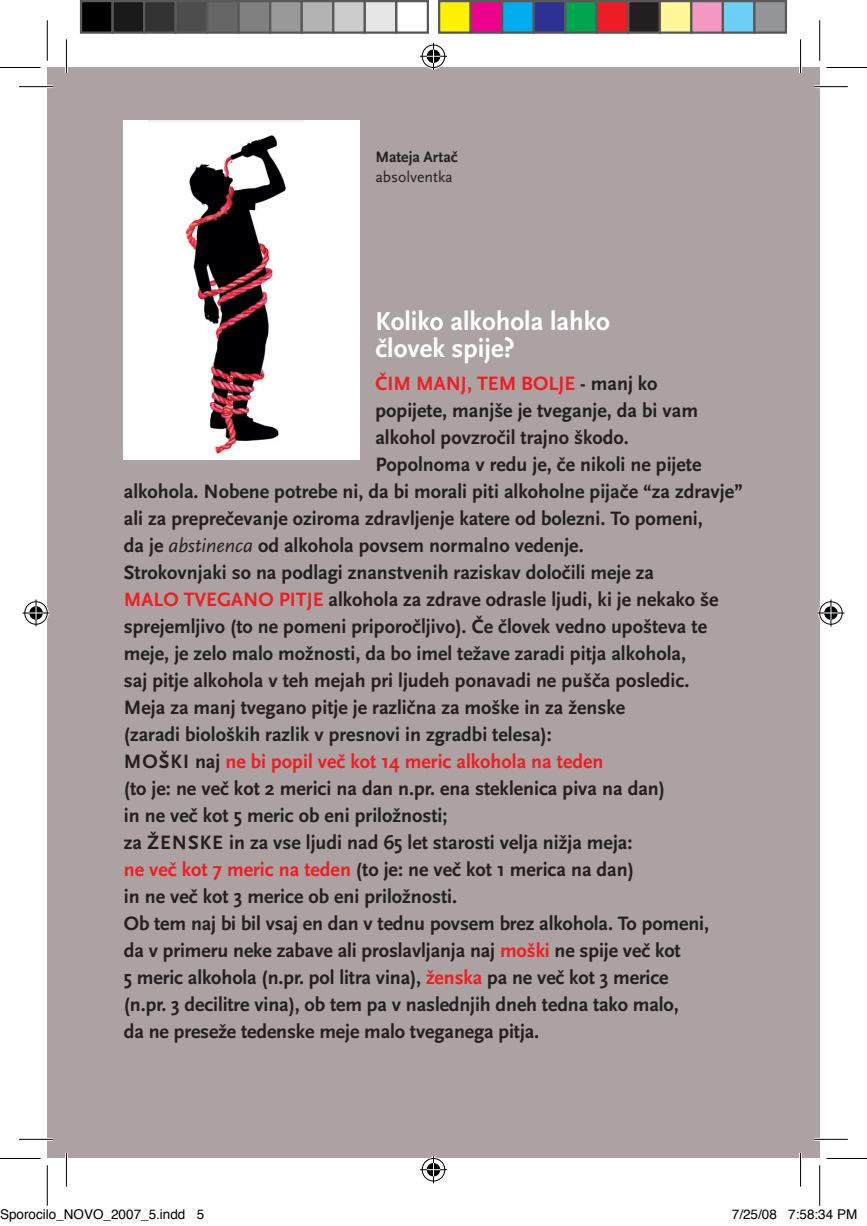
<style>
.page{position:relative;width:867px;height:1226px;background:#fff}
.page>*{position:absolute;margin:0;border:0;box-sizing:border-box;transform-origin:0 0}
.t1{font:700 27px/27px "FF Scala Sans";color:#fff}
.t2{font:700 20.25px "FF Scala Sans";color:#231f20}
.t3{font:700 20.25px "FF Scala Sans";color:#ee1d23}
.t4{font:700 15.75px "FF Scala Sans";color:#231f20}
.t5{font:15.75px "FF Scala Sans";color:#231f20}
.t6{font:13.5px "Helvetica";color:#000}
.s1{color:#231f20}
.s2{font-weight:400;font-style:italic}
.s3{color:#ee1d23}
</style>
<div class="page">
<div style="left:47px;top:67px;width:772px;height:1091px;background:#ada2a2"></div>
<img style="left:124px;top:121px;width:235px;height:338px">
<hr style="left:19px;top:85px;width:34px;height:3px;background:#fff">
<hr style="left:813px;top:85px;width:34px;height:3px;background:#fff">
<hr style="left:19px;top:1138px;width:34px;height:2px;background:#fff">
<hr style="left:813px;top:1138px;width:34px;height:2px;background:#fff">
<hr style="left:65px;top:39px;width:3px;height:34px;background:#fff">
<hr style="left:65px;top:1152px;width:3px;height:34px;background:#fff">
<hr style="left:798px;top:39px;width:3px;height:34px;background:#fff">
<hr style="left:798px;top:1152px;width:3px;height:34px;background:#fff">
<hr style="left:19px;top:86px;width:34px;height:1px;background:#000">
<hr style="left:813px;top:86px;width:34px;height:1px;background:#000">
<hr style="left:19px;top:1139px;width:34px;height:1px;background:#000">
<hr style="left:813px;top:1139px;width:34px;height:1px;background:#000">
<hr style="left:66px;top:39px;width:1px;height:34px;background:#000">
<hr style="left:66px;top:1152px;width:1px;height:34px;background:#000">
<hr style="left:799px;top:39px;width:1px;height:34px;background:#000">
<hr style="left:799px;top:1152px;width:1px;height:34px;background:#000">
<hr style="left:0;top:67px;width:40px;height:1px;background:#000">
<hr style="left:826px;top:67px;width:40px;height:1px;background:#000">
<hr style="left:0;top:1158px;width:40px;height:1px;background:#000">
<hr style="left:826px;top:1158px;width:40px;height:1px;background:#000">
<hr style="left:47px;top:20px;width:1px;height:41px;background:#000">
<hr style="left:47px;top:1165px;width:1px;height:40px;background:#000">
<hr style="left:819px;top:20px;width:1px;height:41px;background:#000">
<hr style="left:819px;top:1165px;width:1px;height:40px;background:#000">
<svg style="left:420px;top:43px;width:27px;height:27px"></svg>
<svg style="left:420px;top:1156px;width:27px;height:27px"></svg>
<svg style="left:23px;top:599px;width:27px;height:27px"></svg>
<svg style="left:817px;top:599px;width:27px;height:27px"></svg>
<div style="left:81px;top:1px;width:31px;height:32px;background:#000"></div>
<div style="left:80px;top:0;width:34px;height:34px;border:2px solid #595959"></div>
<div style="left:112px;top:1px;width:32px;height:32px;background:#1a1a1a"></div>
<div style="left:111px;top:0;width:34px;height:34px;border:2px solid #595959"></div>
<div style="left:144px;top:1px;width:31px;height:32px;background:#333"></div>
<div style="left:143px;top:0;width:34px;height:34px;border:2px solid #595959"></div>
<div style="left:175px;top:1px;width:32px;height:32px;background:#4d4d4d"></div>
<div style="left:174px;top:0;width:34px;height:34px;border:2px solid #595959"></div>
<div style="left:207px;top:1px;width:31px;height:32px;background:#666"></div>
<div style="left:206px;top:0;width:34px;height:34px;border:2px solid #595959"></div>
<div style="left:238px;top:1px;width:32px;height:32px;background:#808080"></div>
<div style="left:237px;top:0;width:34px;height:34px;border:2px solid #595959"></div>
<div style="left:270px;top:1px;width:31px;height:32px;background:#999"></div>
<div style="left:269px;top:0;width:34px;height:34px;border:2px solid #595959"></div>
<div style="left:301px;top:1px;width:32px;height:32px;background:#b3b3b3"></div>
<div style="left:300px;top:0;width:34px;height:34px;border:2px solid #595959"></div>
<div style="left:333px;top:1px;width:31px;height:32px;background:#ccc"></div>
<div style="left:332px;top:0;width:34px;height:34px;border:2px solid #595959"></div>
<div style="left:364px;top:1px;width:32px;height:32px;background:#e6e6e6"></div>
<div style="left:363px;top:0;width:34px;height:34px;border:2px solid #595959"></div>
<div style="left:395px;top:0;width:34px;height:34px;border:2px solid #595959"></div>
<div style="left:439px;top:1px;width:31px;height:32px;background:#fff101"></div>
<div style="left:438px;top:0;width:33px;height:34px;border:2px solid #595959"></div>
<div style="left:470px;top:1px;width:32px;height:32px;background:#ed028c"></div>
<div style="left:469px;top:0;width:34px;height:34px;border:2px solid #595959"></div>
<div style="left:502px;top:1px;width:31px;height:32px;background:#00aeef"></div>
<div style="left:501px;top:0;width:33px;height:34px;border:2px solid #595959"></div>
<div style="left:533px;top:1px;width:32px;height:32px;background:#2e3092"></div>
<div style="left:532px;top:0;width:34px;height:34px;border:2px solid #595959"></div>
<div style="left:565px;top:1px;width:31px;height:32px;background:#00a54f"></div>
<div style="left:564px;top:0;width:33px;height:34px;border:2px solid #595959"></div>
<div style="left:596px;top:1px;width:32px;height:32px;background:#ee1d23"></div>
<div style="left:595px;top:0;width:34px;height:34px;border:2px solid #595959"></div>
<div style="left:628px;top:1px;width:31px;height:32px;background:#231f20"></div>
<div style="left:627px;top:0;width:33px;height:34px;border:2px solid #595959"></div>
<div style="left:659px;top:1px;width:32px;height:32px;background:#fff79a"></div>
<div style="left:658px;top:0;width:34px;height:34px;border:2px solid #595959"></div>
<div style="left:691px;top:1px;width:31px;height:32px;background:#f499c2"></div>
<div style="left:690px;top:0;width:33px;height:34px;border:2px solid #595959"></div>
<div style="left:722px;top:1px;width:32px;height:32px;background:#6bcff6"></div>
<div style="left:721px;top:0;width:34px;height:34px;border:2px solid #595959"></div>
<div style="left:754px;top:1px;width:31px;height:32px;background:#939598"></div>
<div style="left:753px;top:0;width:33px;height:34px;border:2px solid #595959"></div>
<p class="t4" style="left:375px;top:148px;width:84px">Mateja Artač</p>
<p class="t5" style="left:375px;top:168px;width:79px">absolventka</p>
<h1 class="t1" style="left:375px;top:308px;width:236px">Koliko alkohola lahko človek spije?</h1>
<p class="t3" style="left:375px;top:372px;width:284px">ČIM MANJ, TEM BOLJE <span class="s1">- manj ko</span></p>
<p class="t2" style="left:375px;top:399px;width:324px">popijete, manjše je tveganje, da bi vam</p>
<p class="t2" style="left:375px;top:426px;width:255px">alkohol povzročil trajno škodo.</p>
<p class="t2" style="left:375px;top:453px;width:327px">Popolnoma v redu je, če nikoli ne pijete</p>
<p class="t2" style="left:124px;top:480px;width:620px">alkohola. Nobene potrebe ni, da bi morali piti alkoholne pijače “za zdravje”</p>
<p class="t2" style="left:124px;top:507px;width:580px">ali za preprečevanje oziroma zdravljenje katere od bolezni. To pomeni,</p>
<p class="t2" style="left:124px;top:534px;width:461px">da je <span class="s2">abstinenca</span> od alkohola povsem normalno vedenje.</p>
<p class="t2" style="left:124px;top:561px;width:531px">Strokovnjaki so na podlagi znanstvenih raziskav določili meje za</p>
<p class="t2" style="left:124px;top:588px;width:596px"><span class="s3">MALO TVEGANO PITJE</span> alkohola za zdrave odrasle ljudi, ki je nekako še</p>
<p class="t2" style="left:124px;top:615px;width:584px">sprejemljivo (to ne pomeni priporočljivo). Če človek vedno upošteva te</p>
<p class="t2" style="left:124px;top:642px;width:563px">meje, je zelo malo možnosti, da bo imel težave zaradi pitja alkohola,</p>
<p class="t2" style="left:124px;top:669px;width:566px">saj pitje alkohola v teh mejah pri ljudeh ponavadi ne pušča posledic.</p>
<p class="t2" style="left:124px;top:696px;width:502px">Meja za manj tvegano pitje je različna za moške in za ženske</p>
<p class="t2" style="left:124px;top:723px;width:429px">(zaradi bioloških razlik v presnovi in zgradbi telesa):</p>
<p class="t3" style="left:124px;top:750px;width:481px"><span class="s1">MOŠKI naj</span> ne bi popil več kot 14 meric alkohola na teden</p>
<p class="t2" style="left:124px;top:777px;width:542px">(to je: ne več kot 2 merici na dan n.pr. ena steklenica piva na dan)</p>
<p class="t2" style="left:124px;top:804px;width:325px">in ne več kot 5 meric ob eni priložnosti;</p>
<p class="t2" style="left:124px;top:831px;width:510px">za ŽENSKE in za vse ljudi nad 65 let starosti velja nižja meja:</p>
<p class="t2" style="left:124px;top:858px;width:511px"><span class="s3">ne več kot 7 meric na teden</span> (to je: ne več kot 1 merica na dan)</p>
<p class="t2" style="left:124px;top:885px;width:335px">in ne več kot 3 merice ob eni priložnosti.</p>
<p class="t2" style="left:124px;top:912px;width:586px">Ob tem naj bi bil vsaj en dan v tednu povsem brez alkohola. To pomeni,</p>
<p class="t2" style="left:124px;top:939px;width:558px">da v primeru neke zabave ali proslavljanja naj <span class="s3">moški</span> ne spije več kot</p>
<p class="t2" style="left:124px;top:966px;width:546px">5 meric alkohola (n.pr. pol litra vina), <span class="s3">ženska</span> pa ne več kot 3 merice</p>
<p class="t2" style="left:124px;top:993px;width:556px">(n.pr. 3 decilitre vina), ob tem pa v naslednjih dneh tedna tako malo,</p>
<p class="t2" style="left:124px;top:1020px;width:417px">da ne preseže tedenske meje malo tveganega pitja.</p>
<p class="t6" style="left:0;top:1204px;width:206px">Sporocilo_NOVO_2007_5.indd 5</p>
<p class="t6" style="left:731px;top:1204px;width:127px">7/25/08 7:58:34 PM</p>
</div>
